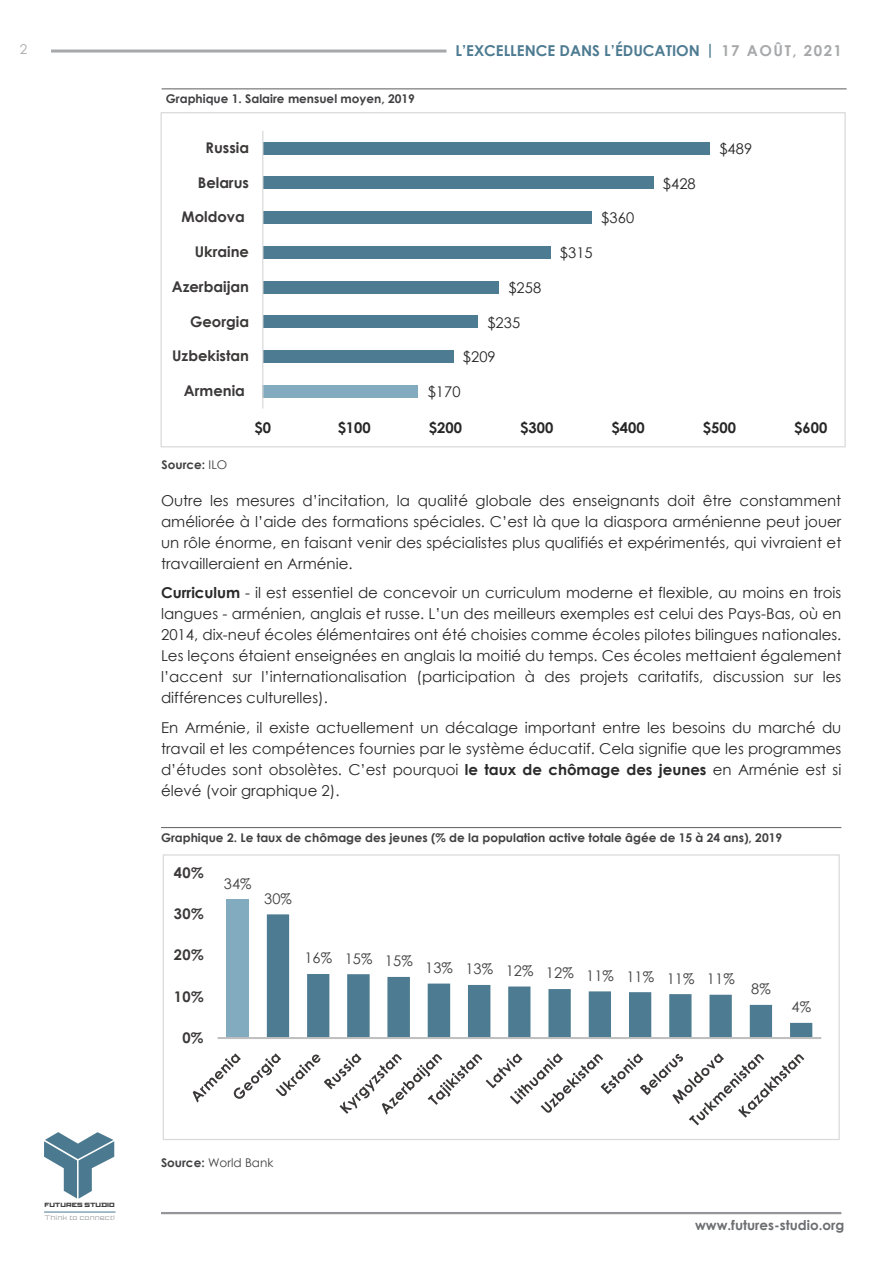
<style>
.page{position:relative;width:893px;height:1263px;background:#fff}
.page>*{position:absolute;margin:0;border:0;box-sizing:border-box;transform-origin:0 0}
.t1{font:15px/21px "Century Gothic";color:#292929;text-align:justify}
.t2{font:700 15px "Century Gothic";color:#4d7b91}
.t3{font:700 14.7px "Century Gothic";color:#3b3838}
.t4{font:14.7px "Century Gothic";letter-spacing:.005em;color:#404040}
.t5{font:14.7px "Century Gothic";letter-spacing:.005em;color:#262626}
.t6{font:700 14.7px "Century Gothic";color:#262626}
.t7{font:700 13.5px "Century Gothic";color:#6d6e71}
.t8{font:13.5px "Century Gothic";color:#a6a8aa}
.t9{font:700 12px "Century Gothic";color:#414042}
.t10{font:12px "Century Gothic";color:#414042}
.t11{font:6.6px "Proto Sans 06";color:#939598}
.t12{font:6.15px "Proto Sans 56";color:#404040}
.s1{font-family:"Bokonique";font-weight:400}
.s2{color:#a6a8aa}
.s3{font-weight:400}
.s4{font-weight:700}
</style>
<div class="page">
<hr style="left:44px;top:1211px;width:71px;height:1px;background:#4d7b91">
<svg style="left:44px;top:1132px;width:70px;height:67px"></svg>
<hr style="left:51px;top:50px;width:395px;height:3px;background:#a6a8aa">
<hr style="left:161px;top:1212px;width:680px;height:2px;background:#939598">
<hr style="left:162px;top:88px;width:685px;height:1px;background:#6d6e71">
<div style="left:263px;top:385px;width:155px;height:12px;background:#82abbf"></div>
<div style="left:263px;top:350px;width:190px;height:13px;background:#4d7b91"></div>
<div style="left:263px;top:316px;width:215px;height:12px;background:#4d7b91"></div>
<div style="left:263px;top:281px;width:236px;height:12px;background:#4d7b91"></div>
<div style="left:263px;top:246px;width:287px;height:12px;background:#4d7b91"></div>
<div style="left:263px;top:211px;width:329px;height:13px;background:#4d7b91"></div>
<div style="left:263px;top:177px;width:390px;height:12px;background:#4d7b91"></div>
<div style="left:263px;top:142px;width:446px;height:12px;background:#4d7b91"></div>
<hr style="left:262px;top:131px;width:1px;height:278px;background:#d9d9d9">
<div style="left:227px;top:900px;width:22px;height:138px;background:#82abbf"></div>
<svg style="left:267px;top:914px;width:545px;height:123px"></svg>
<hr style="left:218px;top:1037px;width:603px;height:2px;background:#bfbfbf">
<svg style="left:193px;top:1053px;width:611px;height:72px"></svg>
<hr style="left:161px;top:827px;width:680px;height:1px;background:#6d6e71">
<p class="t8" style="left:20px;top:39px;width:9px">2</p>
<p class="t2" style="left:455px;top:40px;width:388px">L’EXCELLENCE DANS L’ÉDUCATION <span class="s1">|</span> <span class="s2">17 AOÛT, 2021</span></p>
<p class="t9" style="left:166px;top:89px;width:251px">Graphique 1. Salaire mensuel moyen, 2019</p>
<p class="t3" style="left:205px;top:136px;width:45px">Russia</p>
<p class="t5" style="left:719px;top:138px;width:34px">$489</p>
<p class="t3" style="left:198px;top:171px;width:53px">Belarus</p>
<p class="t5" style="left:663px;top:173px;width:34px">$428</p>
<p class="t3" style="left:182px;top:206px;width:65px">Moldova</p>
<p class="t5" style="left:601px;top:208px;width:35px">$360</p>
<p class="t3" style="left:195px;top:241px;width:56px">Ukraine</p>
<p class="t5" style="left:560px;top:242px;width:34px">$315</p>
<p class="t3" style="left:172px;top:275px;width:79px">Azerbaijan</p>
<p class="t5" style="left:508px;top:277px;width:34px">$258</p>
<p class="t3" style="left:190px;top:310px;width:61px">Georgia</p>
<p class="t5" style="left:487px;top:312px;width:34px">$235</p>
<p class="t3" style="left:172px;top:345px;width:78px">Uzbekistan</p>
<p class="t5" style="left:463px;top:347px;width:34px">$209</p>
<p class="t3" style="left:184px;top:380px;width:62px">Armenia</p>
<p class="t5" style="left:428px;top:381px;width:34px">$170</p>
<p class="t9" style="left:162px;top:456px;width:67px">Source: <span class="s3">ILO</span></p>
<p class="t6" style="left:255px;top:416px;width:18px">$0</p>
<p class="t6" style="left:338px;top:416px;width:35px">$100</p>
<p class="t6" style="left:429px;top:416px;width:35px">$200</p>
<p class="t6" style="left:520px;top:416px;width:35px">$300</p>
<p class="t6" style="left:612px;top:416px;width:35px">$400</p>
<p class="t6" style="left:703px;top:416px;width:35px">$500</p>
<p class="t6" style="left:794px;top:416px;width:35px">$600</p>
<p class="t1" style="left:161px;top:489px;width:682px">Outre les mesures d’incitation, la qualité globale des enseignants doit être constamment améliorée à l’aide des formations spéciales. C’est là que la diaspora arménienne peut jouer un rôle énorme, en faisant venir des spécialistes plus qualifiés et expérimentés, qui vivraient et travailleraient en Arménie.</p>
<p class="t1" style="left:161px;top:582px;width:682px"><span class="s4">Curriculum</span> - il est essentiel de concevoir un curriculum moderne et flexible, au moins en trois langues - arménien, anglais et russe. L’un des meilleurs exemples est celui des Pays-Bas, où en 2014, dix-neuf écoles élémentaires ont été choisies comme écoles pilotes bilingues nationales.<br>Les leçons étaient enseignées en anglais la moitié du temps. Ces écoles mettaient également l’accent sur l’internationalisation (participation à des projets caritatifs, discussion sur les différences culturelles).</p>
<p class="t1" style="left:161px;top:716px;width:682px">En Arménie, il existe actuellement un décalage important entre les besoins du marché du travail et les compétences fournies par le système éducatif. Cela signifie que les programmes d’études sont obsolètes. C’est pourquoi <span class="s4">le taux de chômage des jeunes</span> en Arménie est si élevé (voir graphique 2).</p>
<p class="t9" style="left:161px;top:828px;width:623px">Graphique 2. Le taux de chômage des jeunes (% de la population active totale âgée de 15 à 24 ans), 2019</p>
<p class="t12" style="left:44px;top:1201px;width:72px">FUTURES STUDIO</p>
<p class="t11" style="left:45px;top:1213px;width:72px">Think to connect!</p>
<p class="t3" style="left:174px;top:861px;width:31px">40%</p>
<p class="t3" style="left:174px;top:902px;width:31px">30%</p>
<p class="t3" style="left:174px;top:944px;width:31px">20%</p>
<p class="t3" style="left:174px;top:985px;width:31px">10%</p>
<p class="t3" style="left:182px;top:1026px;width:23px">0%</p>
<p class="t4" style="left:224px;top:873px;width:29px">34%</p>
<p class="t4" style="left:264px;top:888px;width:29px">30%</p>
<p class="t4" style="left:304px;top:948px;width:110px">16% 15% 15%</p>
<p class="t4" style="left:425px;top:964px;width:311px">13% 13% 12% 12% 11% 11% 11% 11%</p>
<p class="t4" style="left:751px;top:979px;width:21px">8%</p>
<p class="t4" style="left:791px;top:997px;width:21px">4%</p>
<p class="t10" style="left:161px;top:1154px;width:114px"><span class="s4">Source:</span> World Bank</p>
<p class="t7" style="left:695px;top:1214px;width:151px">www.futures-studio.org</p>
</div>
